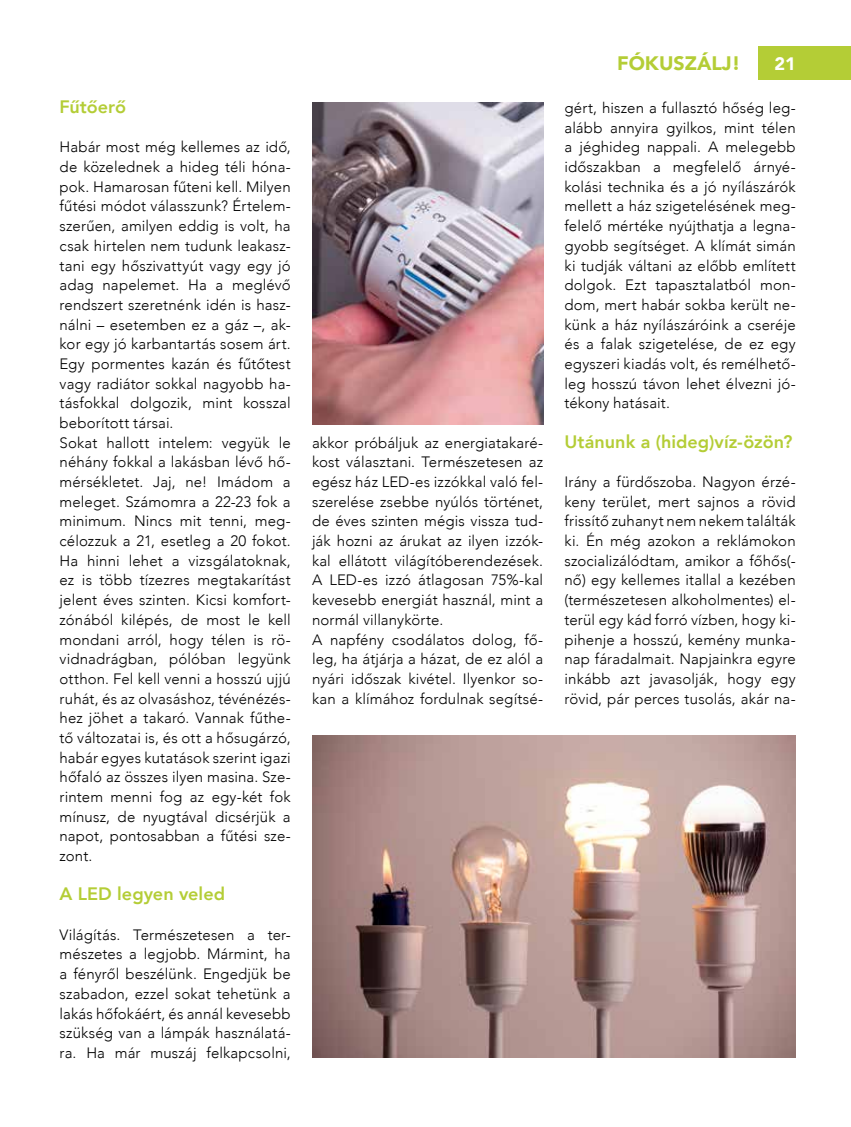
<style>
.page{position:relative;width:851px;height:1127px;background:#fff}
.page>*{position:absolute;margin:0;border:0;box-sizing:border-box;transform-origin:0 0}
.t1{font:900 19.5px "Avenir";color:#b4cd36}
.t2{font:800 18px "Avenir";color:#b4cd36}
.t3{font:900 18px "Avenir";color:#fff}
.t4{font:300 15px/19.6px "Avenir";letter-spacing:.01em;color:#000;text-align:justify}
</style>
<div class="page">
<div style="left:758px;top:47px;width:92px;height:33px;background:#b4cd36"></div>
<img style="left:312px;top:102px;width:231px;height:322px">
<img style="left:312px;top:736px;width:483px;height:322px">
<p class="t2" style="left:60px;top:93px;width:68px">Fűtőerő</p>
<p class="t4" style="left:60px;top:137px;width:233px;text-align:left">Habár most még kellemes az idő, de közelednek a hideg téli hóna&shy;pok. Hamarosan fűteni kell. Milyen fűtési módot válasszunk? Értelem&shy;szerűen, amilyen eddig is volt, ha csak hirtelen nem tudunk leakasz&shy;tani egy hőszivattyút vagy egy jó adag napelemet. Ha a meglévő rendszert szeretnénk idén is hasz&shy;nálni – esetemben ez a gáz –, ak&shy;kor egy jó karbantartás sosem árt.<br>Egy pormentes kazán és fűtőtest vagy radiátor sokkal nagyobb ha&shy;tásfokkal dolgozik, mint kosszal beborított társai.<br>Sokat hallott intelem: vegyük le néhány fokkal a lakásban lévő hő&shy;mérsékletet. Jaj, ne! Imádom a meleget. Számomra a 22-23 fok a minimum. Nincs mit tenni, meg&shy;célozzuk a 21, esetleg a 20 fokot.<br>Ha hinni lehet a vizsgálatoknak, ez is több tízezres megtakarítást jelent éves szinten. Kicsi komfort&shy;zónából kilépés, de most le kell mondani arról, hogy télen is rö&shy;vidnadrágban, pólóban legyünk otthon. Fel kell venni a hosszú ujjú ruhát, és az olvasáshoz, tévénézés&shy;hez jöhet a takaró. Vannak fűthe&shy;tő változatai is, és ott a hősugárzó, habár egyes kutatások szerint igazi hőfaló az összes ilyen masina. Sze&shy;rintem menni fog az egy-két fok mínusz, de nyugtával dicsérjük a napot, pontosabban a fűtési sze&shy;zont.</p>
<p class="t2" style="left:60px;top:880px;width:167px">A LED legyen veled</p>
<p class="t4" style="left:60px;top:925px;width:233px">Világítás. Természetesen a ter&shy;mészetes a legjobb. Mármint, ha a fényről beszélünk. Engedjük be szabadon, ezzel sokat tehetünk a lakás hőfokáért, és annál kevesebb szükség van a lámpák használatá&shy;ra. Ha már muszáj felkapcsolni,</p>
<p class="t4" style="left:312px;top:433px;width:233px;text-align:left">akkor próbáljuk az energiatakaré&shy;kost választani. Természetesen az egész ház LED-es izzókkal való fel&shy;szerelése zsebbe nyúlós történet, de éves szinten mégis vissza tud&shy;ják hozni az árukat az ilyen izzók&shy;kal ellátott világítóberendezések.<br>A LED-es izzó átlagosan 75%-kal kevesebb energiát használ, mint a normál villanykörte.<br>A napfény csodálatos dolog, fő&shy;leg, ha átjárja a házat, de ez alól a nyári időszak kivétel. Ilyenkor so&shy;kan a klímához fordulnak segítsé-</p>
<h1 class="t1" style="left:617px;top:46px;width:125px">FÓKUSZÁLJ!</h1>
<p class="t3" style="left:774px;top:48px;width:23px">21</p>
<p class="t4" style="left:564px;top:98px;width:233px">gért, hiszen a fullasztó hőség leg&shy;alább annyira gyilkos, mint télen a jéghideg nappali. A melegebb időszakban a megfelelő árnyé&shy;kolási technika és a jó nyílászárók mellett a ház szigetelésének meg&shy;felelő mértéke nyújthatja a legna&shy;gyobb segítséget. A klímát simán ki tudják váltani az előbb említett dolgok. Ezt tapasztalatból mon&shy;dom, mert habár sokba került ne&shy;künk a ház nyílászáróink a cseréje és a falak szigetelése, de ez egy egyszeri kiadás volt, és remélhető&shy;leg hosszú távon lehet élvezni jó&shy;tékony hatásait.</p>
<p class="t2" style="left:564px;top:427px;width:229px">Utánunk a (hideg)víz-özön?</p>
<p class="t4" style="left:564px;top:472px;width:233px">Irány a fürdőszoba. Nagyon érzé&shy;keny terület, mert sajnos a rövid frissítő zuhanyt nem nekem találták ki. Én még azokon a reklámokon szocializálódtam, amikor a főhős(- nő) egy kellemes itallal a kezében (természetesen alkoholmentes) el&shy;terül egy kád forró vízben, hogy ki&shy;pihenje a hosszú, kemény munka&shy;nap fáradalmait. Napjainkra egyre inkább azt javasolják, hogy egy rövid, pár perces tusolás, akár na-</p>
</div>
